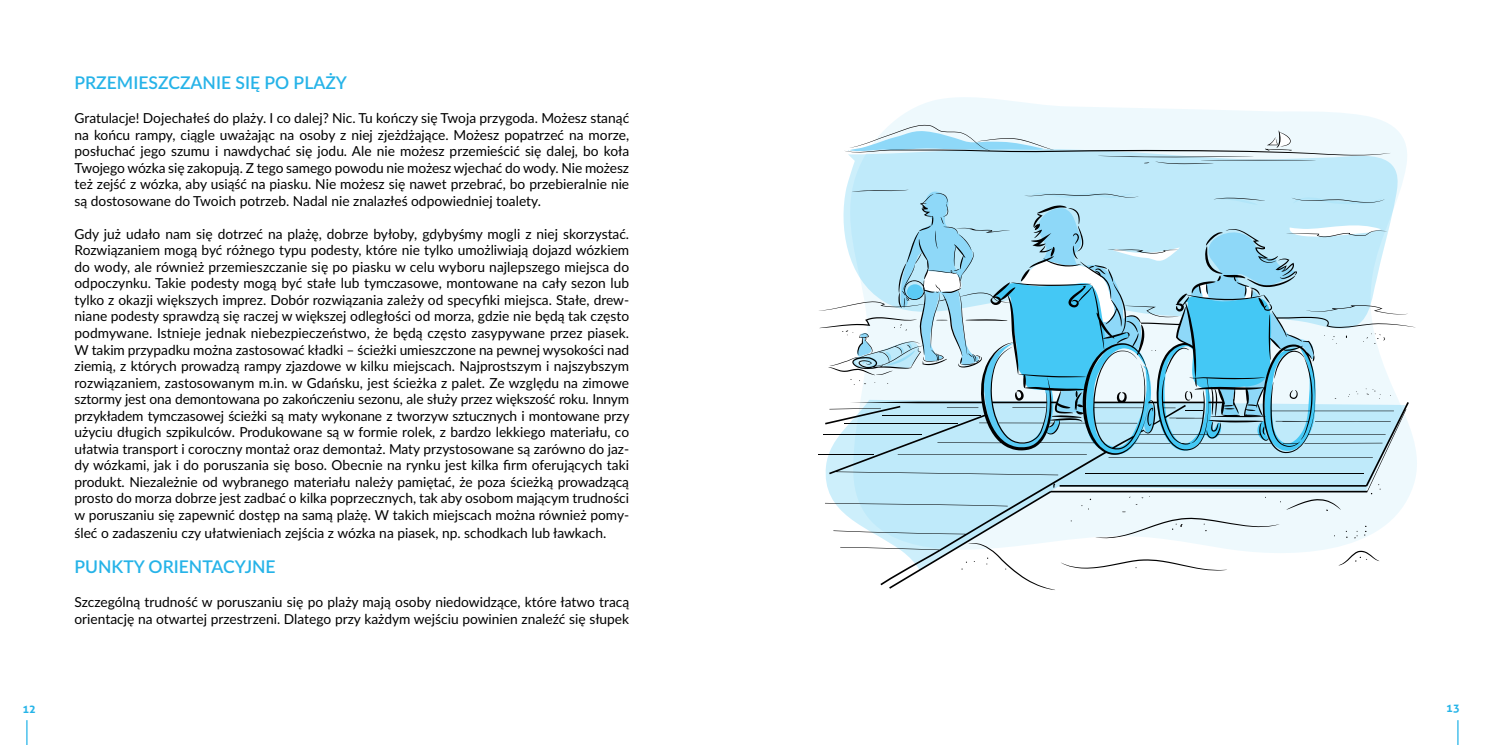
<style>
.page{position:relative;width:1489px;height:745px;background:#fff}
.page>*{position:absolute;margin:0;border:0;box-sizing:border-box;transform-origin:0 0}
.t1{font:600 17.5px "Lato";color:#26b3e8}
.t2{font:13.75px/16.5px "Lato";color:#000;text-align:justify}
.t3{font:700 11.25px "Aller";color:#26b4e8}
</style>
<div class="page">
<hr style="left:26px;top:719px;width:2px;height:25px;background:#26b4e8">
<svg style="left:1457px;top:720px;width:1px;height:24px"></svg>
<svg style="left:890px;top:97px;width:526px;height:381px;fill:#eef9fd"></svg>
<div style="left:847px;top:149px;width:550px;height:35px;background:#bfeafa"></div>
<hr style="left:817px;top:454px;width:56px;height:1px;background:#000">
<svg style="left:844px;top:125px;width:546px;height:39px;background:#d2e8f1"></svg>
<svg style="left:819px;top:184px;width:596px;height:405px"></svg>
<svg style="left:829px;top:282px;width:564px;height:303px"></svg>
<p class="t1" style="left:74px;top:70px;width:274px">PRZEMIESZCZANIE SIĘ PO PLAŻY</p>
<p class="t2" style="left:74px;top:109px;width:556px">Gratulacje! Dojechałeś do plaży. I co dalej? Nic. Tu kończy się Twoja przygoda. Możesz stanąć na końcu rampy, ciągle uważając na osoby z niej zjeżdżające. Możesz popatrzeć na morze, posłuchać jego szumu i nawdychać się jodu. Ale nie możesz przemieścić się dalej, bo koła Twojego wózka się zakopują. Z tego samego powodu nie możesz wjechać do wody. Nie możesz też zejść z wózka, aby usiąść na piasku. Nie możesz się nawet przebrać, bo przebieralnie nie są dostosowane do Twoich potrzeb. Nadal nie znalazłeś odpowiedniej toalety.</p>
<p class="t2" style="left:74px;top:225px;width:556px">Gdy już udało nam się dotrzeć na plażę, dobrze byłoby, gdybyśmy mogli z niej skorzystać.<br>Rozwiązaniem mogą być różnego typu podesty, które nie tylko umożliwiają dojazd wózkiem do wody, ale również przemieszczanie się po piasku w celu wyboru najlepszego miejsca do odpoczynku. Takie podesty mogą być stałe lub tymczasowe, montowane na cały sezon lub tylko z okazji większych imprez. Dobór rozwiązania zależy od specyfiki miejsca. Stałe, drew&shy;niane podesty sprawdzą się raczej w większej odległości od morza, gdzie nie będą tak często podmywane. Istnieje jednak niebezpieczeństwo, że będą często zasypywane przez piasek.<br>W takim przypadku można zastosować kładki – ścieżki umieszczone na pewnej wysokości nad ziemią, z których prowadzą rampy zjazdowe w kilku miejscach. Najprostszym i najszybszym rozwiązaniem, zastosowanym m.in. w Gdańsku, jest ścieżka z palet. Ze względu na zimowe sztormy jest ona demontowana po zakończeniu sezonu, ale służy przez większość roku. Innym przykładem tymczasowej ścieżki są maty wykonane z tworzyw sztucznych i montowane przy użyciu długich szpikulców. Produkowane są w formie rolek, z bardzo lekkiego materiału, co ułatwia transport i coroczny montaż oraz demontaż. Maty przystosowane są zarówno do jaz&shy;dy wózkami, jak i do poruszania się boso. Obecnie na rynku jest kilka firm oferujących taki produkt. Niezależnie od wybranego materiału należy pamiętać, że poza ścieżką prowadzącą prosto do morza dobrze jest zadbać o kilka poprzecznych, tak aby osobom mającym trudności w poruszaniu się zapewnić dostęp na samą plażę. W takich miejscach można również pomy-</p>
<p class="t2" style="left:74px;top:523px;width:533px">śleć o zadaszeniu czy ułatwieniach zejścia z wózka na piasek, np. schodkach lub ławkach.</p>
<p class="t1" style="left:74px;top:553px;width:203px">PUNKTY ORIENTACYJNE</p>
<p class="t2" style="left:74px;top:593px;width:556px">Szczególną trudność w poruszaniu się po plaży mają osoby niedowidzące, które łatwo tracą orientację na otwartej przestrzeni. Dlatego przy każdym wejściu powinien znaleźć się słupek</p>
<p class="t3" style="left:23px;top:701px;width:15px">12</p>
<p class="t3" style="left:1445px;top:700px;width:15px">13</p>
</div>
